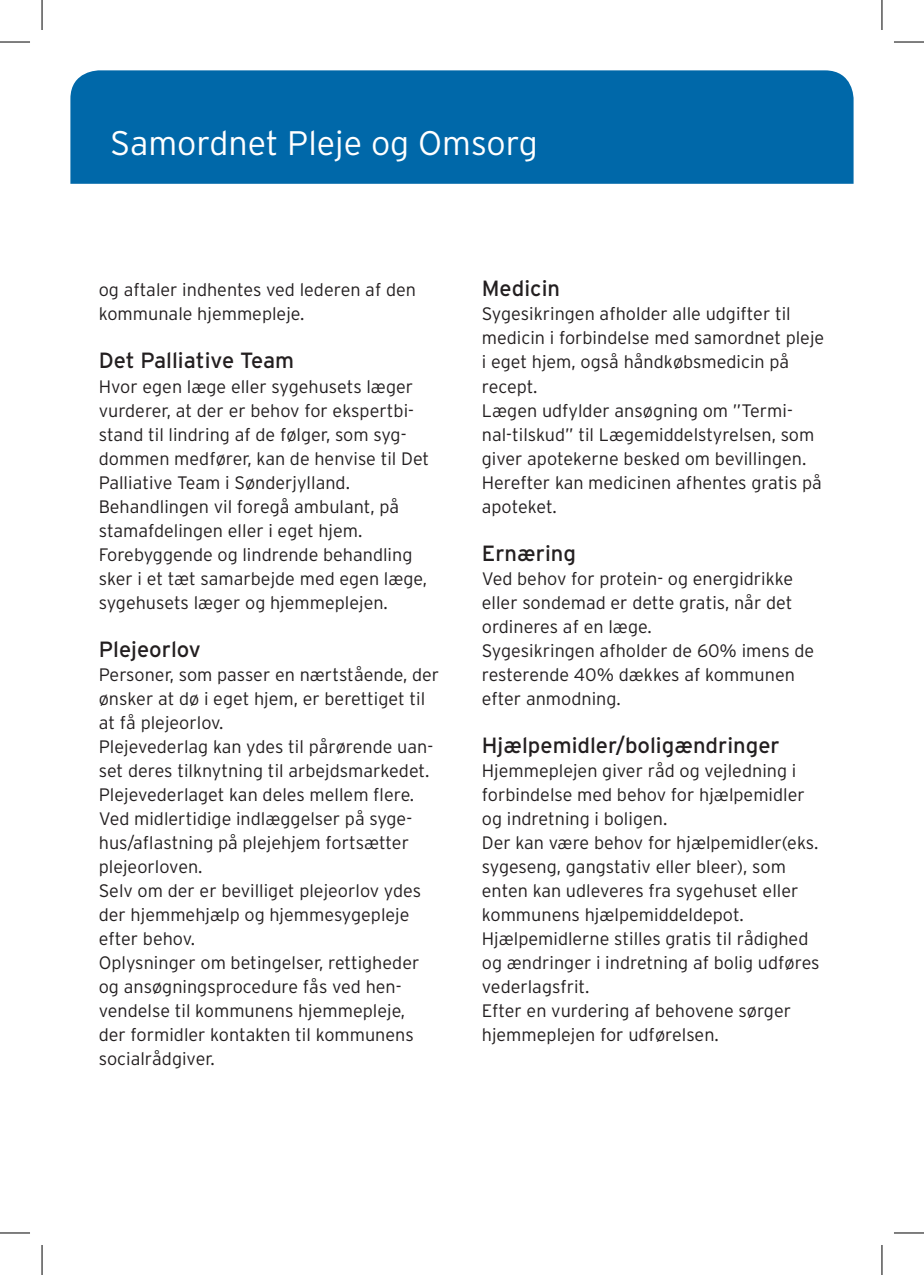
<style>
.page{position:relative;width:924px;height:1275px;background:#fff}
.page>*{position:absolute;margin:0;border:0;box-sizing:border-box;transform-origin:0 0}
.t1{font:300 34px "Interstate";color:#fff}
.t2{font:22px "Interstate";color:#231f20}
.t3{font:300 18px/24px "Interstate";color:#231f20}
</style>
<div class="page">
<div style="left:70px;top:70px;width:783px;height:114px;background:#0068a9"></div>
<hr style="left:0;top:42px;width:30px;height:1px;background:#000">
<hr style="left:893px;top:42px;width:30px;height:1px;background:#000">
<hr style="left:0;top:1232px;width:30px;height:1px;background:#000">
<hr style="left:893px;top:1232px;width:30px;height:1px;background:#000">
<hr style="left:42px;top:0;width:1px;height:30px;background:#000">
<hr style="left:42px;top:1245px;width:1px;height:30px;background:#000">
<hr style="left:881px;top:0;width:1px;height:30px;background:#000">
<hr style="left:881px;top:1245px;width:1px;height:30px;background:#000">
<h1 class="t1" style="left:110px;top:124px;width:429px">Samordnet Pleje og Omsorg</h1>
<p class="t3" style="left:99px;top:278px;width:319px">og aftaler indhentes ved lederen af den kommunale hjemmepleje.</p>
<p class="t2" style="left:99px;top:348px;width:197px">Det Palliative Team</p>
<p class="t3" style="left:99px;top:374px;width:332px">Hvor egen læge eller sygehusets læger vurderer, at der er behov for ekspertbi&shy;stand til lindring af de følger, som syg&shy;dommen medfører, kan de henvise til Det Palliative Team i Sønderjylland.<br>Behandlingen vil foregå ambulant, på stamafdelingen eller i eget hjem.<br>Forebyggende og lindrende behandling sker i et tæt samarbejde med egen læge, sygehusets læger og hjemmeplejen.</p>
<p class="t2" style="left:99px;top:636px;width:104px">Plejeorlov</p>
<p class="t3" style="left:99px;top:662px;width:342px">Personer, som passer en nærtstående, der ønsker at dø i eget hjem, er berettiget til at få plejeorlov.<br>Plejevederlag kan ydes til pårørende uan&shy;set deres tilknytning til arbejdsmarkedet.<br>Plejevederlaget kan deles mellem flere.<br>Ved midlertidige indlæggelser på syge&shy;hus/aflastning på plejehjem fortsætter plejeorloven.<br>Selv om der er bevilliget plejeorlov ydes der hjemmehjælp og hjemmesygepleje efter behov.<br>Oplysninger om betingelser, rettigheder og ansøgningsprocedure fås ved hen&shy;vendelse til kommunens hjemmepleje,<br>der formidler kontakten til kommunens socialrådgiver.</p>
<p class="t2" style="left:481px;top:276px;width:80px">Medicin</p>
<p class="t3" style="left:481px;top:302px;width:344px">Sygesikringen afholder alle udgifter til medicin i forbindelse med samordnet pleje i eget hjem, også håndkøbsmedicin på recept.<br>Lægen udfylder ansøgning om ”Termi&shy;nal-tilskud” til Lægemiddelstyrelsen, som giver apotekerne besked om bevillingen.<br>Herefter kan medicinen afhentes gratis på apoteket.</p>
<p class="t2" style="left:481px;top:540px;width:96px">Ernæring</p>
<p class="t3" style="left:481px;top:566px;width:334px">Ved behov for protein- og energidrikke eller sondemad er dette gratis, når det ordineres af en læge.<br>Sygesikringen afholder de 60% imens de resterende 40% dækkes af kommunen efter anmodning.</p>
<p class="t2" style="left:481px;top:732px;width:299px">Hjælpemidler/boligændringer</p>
<p class="t3" style="left:481px;top:758px;width:339px">Hjemmeplejen giver råd og vejledning i forbindelse med behov for hjælpemidler og indretning i boligen.<br>Der kan være behov for hjælpemidler(eks. sygeseng, gangstativ eller bleer), som enten kan udleveres fra sygehuset eller kommunens hjælpemiddeldepot.<br>Hjælpemidlerne stilles gratis til rådighed og ændringer i indretning af bolig udføres vederlagsfrit.<br>Efter en vurdering af behovene sørger hjemmeplejen for udførelsen.</p>
</div>
